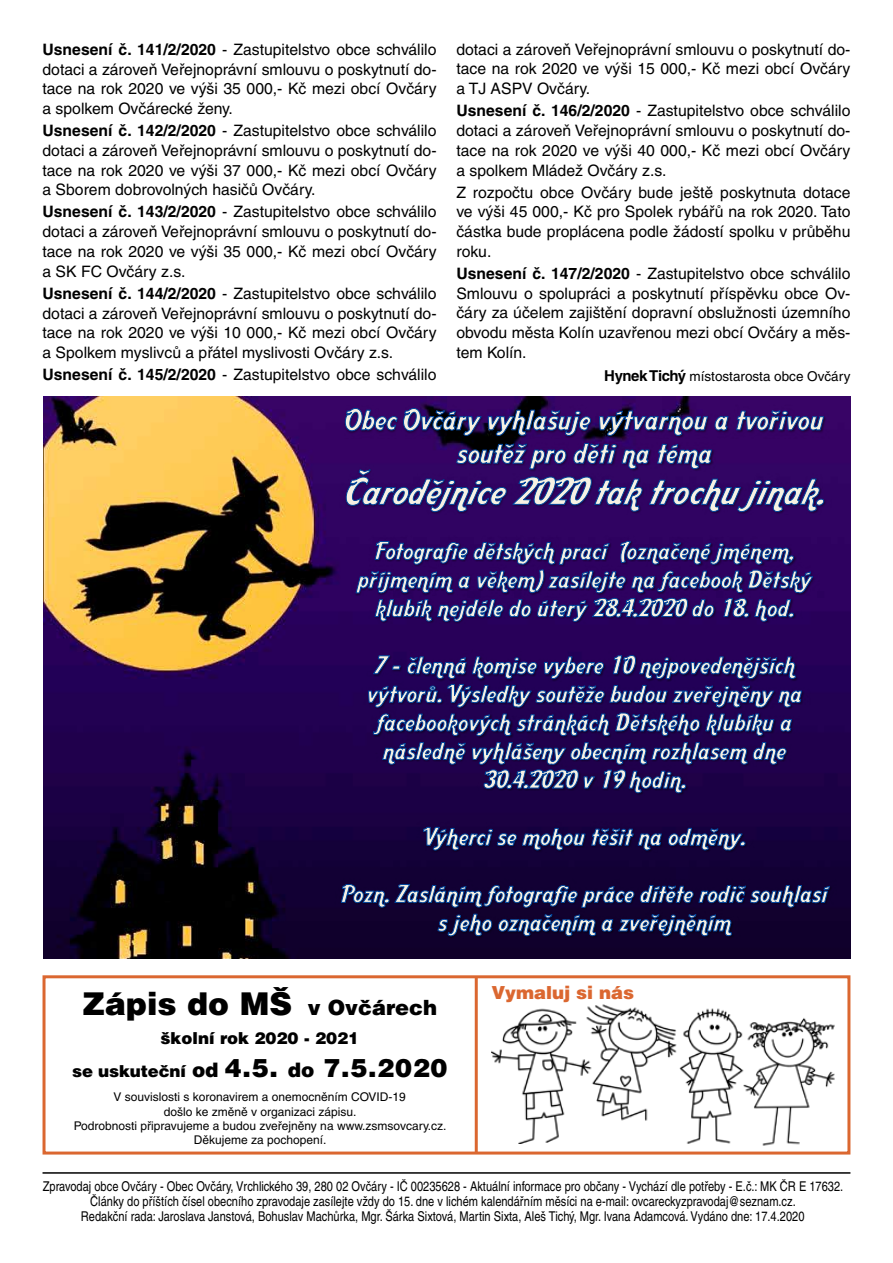
<style>
.page{position:relative;width:893px;height:1263px;background:#fff}
.page>*{position:absolute;margin:0;border:0;box-sizing:border-box;transform-origin:0 0}
.t1{font:900 31.5px "Helvetica CE";color:#000}
.t2{font:900 25.35px "Helvetica CE";color:#000}
.t3{font:900 18px "Helvetica CE";color:#db6730}
.t4{font:900 16.5px "Helvetica CE";color:#000}
.t5{font:15.75px/19.8px "Helvetica CE";color:#000;text-align:justify}
.t6{font:condensed 13.5px/15px "Helvetica CE";color:#000;text-align:center}
.t7{font:13.5px "Helvetica CE";color:#000}
.t8{font:12px/14.4px "Helvetica CE";color:#000;text-align:center}
.s1{font-weight:700}
.s2{font-weight:700;font-size:15px}
.s3{font-size:21px}
.s4{font-size:16.5px}
.s5{font-size:19.95px}
</style>
<div class="page">
<hr style="left:43px;top:1172px;width:807px;height:2px;background:#000">
<div style="left:43px;top:975px;width:807px;height:179px;border:3px solid #db6730"></div>
<img style="left:492px;top:1008px;width:93px;height:135px">
<img style="left:752px;top:1018px;width:83px;height:128px">
<img style="left:679px;top:1008px;width:73px;height:136px">
<img style="left:585px;top:1004px;width:92px;height:117px">
<img style="left:44px;top:396px;width:806px;height:562px">
<img style="left:328px;top:396px;width:522px;height:42px">
<div style="left:323px;top:457px;width:478px;height:58px;background:#300362"></div>
<img style="left:801px;top:457px;width:49px;height:58px">
<img style="left:572px;top:513px;width:32px;height:14px">
<div style="left:360px;top:527px;width:457px;height:29px;background:#300362"></div>
<img style="left:343px;top:556px;width:12px;height:39px">
<img style="left:814px;top:556px;width:21px;height:39px">
<img style="left:814px;top:585px;width:9px;height:39px">
<img style="left:359px;top:646px;width:18px;height:24px">
<img style="left:377px;top:646px;width:9px;height:6px">
<img style="left:386px;top:646px;width:6px;height:6px">
<div style="left:392px;top:642px;width:426px;height:28px;background:#280059"></div>
<div style="left:352px;top:670px;width:479px;height:40px;background:#220057"></div>
<img style="left:362px;top:699px;width:5px;height:39px">
<img style="left:803px;top:699px;width:13px;height:39px">
<img style="left:671px;top:794px;width:38px;height:1px">
<img style="left:570px;top:794px;width:38px;height:19px">
<img style="left:409px;top:813px;width:321px;height:40px">
<img style="left:730px;top:813px;width:39px;height:40px">
<img style="left:570px;top:851px;width:38px;height:19px">
<div style="left:327px;top:870px;width:523px;height:40px;background:#120034"></div>
<img style="left:438px;top:937px;width:278px;height:1px">
<img style="left:716px;top:937px;width:39px;height:1px">
<svg style="left:344px;top:406px;width:481px;height:107px;background:#473077"></svg>
<svg style="left:355px;top:537px;width:459px;height:109px;background:#3c2673"></svg>
<svg style="left:367px;top:652px;width:436px;height:142px;background:#382d6d"></svg>
<svg style="left:422px;top:826px;width:324px;height:25px;background:#37386b"></svg>
<svg style="left:340px;top:883px;width:491px;height:54px;background:#2b2a56"></svg>
<hr style="left:475px;top:976px;width:3px;height:177px;background:#db6730">
<p class="t5" style="left:43px;top:39px;width:396px"><span class="s1">Usnesení č. 141/2/2020</span> - Zastupitelstvo obce schválilo dotaci a zároveň Veřejnoprávní smlouvu o poskytnutí do&shy;tace na rok 2020 ve výši 35 000,- Kč mezi obcí Ovčáry a spolkem Ovčárecké ženy.</p>
<p class="t5" style="left:43px;top:121px;width:396px"><span class="s1">Usnesení č. 142/2/2020</span> - Zastupitelstvo obce schválilo dotaci a zároveň Veřejnoprávní smlouvu o poskytnutí do&shy;tace na rok 2020 ve výši 37 000,- Kč mezi obcí Ovčáry a Sborem dobrovolných hasičů Ovčáry.</p>
<p class="t5" style="left:43px;top:202px;width:396px"><span class="s1">Usnesení č. 143/2/2020</span> - Zastupitelstvo obce schválilo dotaci a zároveň Veřejnoprávní smlouvu o poskytnutí do&shy;tace na rok 2020 ve výši 35 000,- Kč mezi obcí Ovčáry a SK FC Ovčáry z.s.</p>
<p class="t5" style="left:43px;top:283px;width:396px"><span class="s1">Usnesení č. 144/2/2020</span> - Zastupitelstvo obce schválilo dotaci a zároveň Veřejnoprávní smlouvu o poskytnutí do&shy;tace na rok 2020 ve výši 10 000,- Kč mezi obcí Ovčáry a Spolkem myslivců a přátel myslivosti Ovčáry z.s.</p>
<p class="t5" style="left:43px;top:365px;width:396px"><span class="s1">Usnesení č. 145/2/2020</span> - Zastupitelstvo obce schválilo</p>
<p class="t5" style="left:456px;top:39px;width:396px">dotaci a zároveň Veřejnoprávní smlouvu o poskytnutí do&shy;tace na rok 2020 ve výši 15 000,- Kč mezi obcí Ovčáry a TJ ASPV Ovčáry.</p>
<p class="t5" style="left:456px;top:101px;width:396px"><span class="s1">Usnesení č. 146/2/2020</span> - Zastupitelstvo obce schválilo dotaci a zároveň Veřejnoprávní smlouvu o poskytnutí do&shy;tace na rok 2020 ve výši 40 000,- Kč mezi obcí Ovčáry a spolkem Mládež Ovčáry z.s.</p>
<p class="t5" style="left:456px;top:182px;width:396px">Z rozpočtu obce Ovčáry bude ještě poskytnuta dotace ve výši 45 000,- Kč pro Spolek rybářů na rok 2020. Tato částka bude proplácena podle žádostí spolku v průběhu roku.</p>
<p class="t5" style="left:456px;top:263px;width:396px"><span class="s1">Usnesení č. 147/2/2020</span> - Zastupitelstvo obce schválilo Smlouvu o spolupráci a poskytnutí příspěvku obce Ov&shy;čáry za účelem zajištění dopravní obslužnosti územního obvodu města Kolín uzavřenou mezi obcí Ovčáry a měs&shy;tem Kolín.</p>
<p class="t7" style="left:604px;top:369px;width:248px"><span class="s2">Hynek Tichý</span> místostarosta obce Ovčáry</p>
<h1 class="t1" style="left:83px;top:985px;width:356px">Zápis do MŠ <span class="s3">v Ovčárech</span></h1>
<p class="t4" style="left:160px;top:1028px;width:200px">školní rok 2020 - 2021</p>
<h2 class="t2" style="left:72px;top:1053px;width:377px"><span class="s4">se uskuteční</span> <span class="s5">od</span> 4.5. <span class="s5">do</span> 7.5.2020</h2>
<p class="t8" style="left:74px;top:1090px;width:374px">V souvislosti s koronavirem a onemocněním COVID-19<br>došlo ke změně v organizaci zápisu.<br>Podrobnosti připravujeme a budou zveřejněny na www.zsmsovcary.cz.<br>Děkujeme za pochopení.</p>
<p class="t3" style="left:492px;top:982px;width:144px">Vymaluj si nás</p>
<p class="t6" style="left:43px;top:1178px;width:802px">Zpravodaj obce Ovčáry - Obec Ovčáry, Vrchlického 39, 280 02 Ovčáry - IČ 00235628 - Aktuální informace pro občany - Vychází dle potřeby - E.č.: MK ČR E 17632.<br>Články do příštích čísel obecního zpravodaje zasílejte vždy do 15. dne v lichém kalendářním měsíci na e-mail: ovcareckyzpravodaj@seznam.cz.<br>Redakční rada: Jaroslava Janstová, Bohuslav Machůrka, Mgr. Šárka Sixtová, Martin Sixta, Aleš Tichý, Mgr. Ivana Adamcová. Vydáno dne: 17.4.2020</p>
</div>
